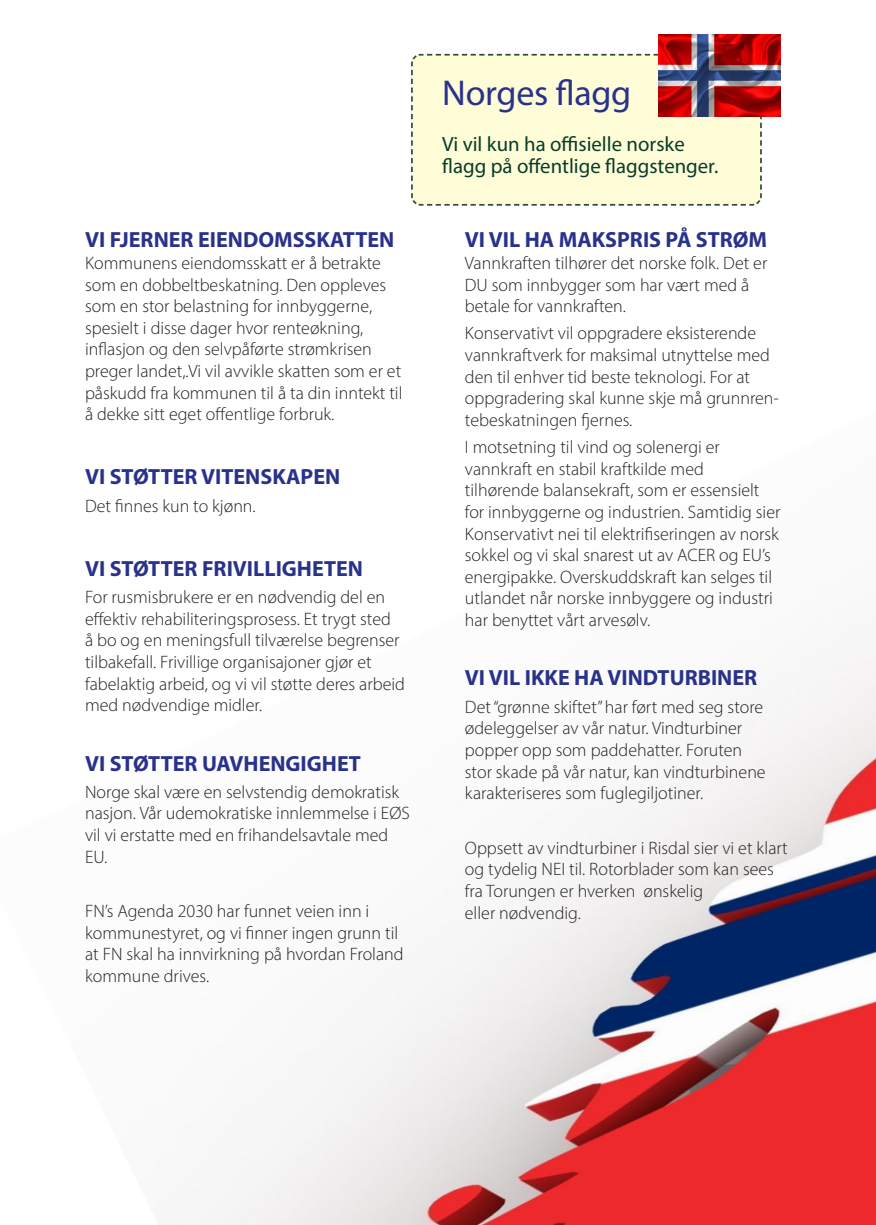
<style>
.page{position:relative;width:876px;height:1225px;background:#fff}
.page>*{position:absolute;margin:0;border:0;box-sizing:border-box;transform-origin:0 0}
.t1{font:36px "Myriad Pro";letter-spacing:-.01em;color:#29328b}
.t2{font:700 22px "Myriad Pro";color:#29328b}
.t3{font:20.8px/22.4px "Myriad Pro";color:#073e28}
.t4{font:300 18px/21.6px "Myriad Pro";color:#231f20}
.s1{color:#29328b}
</style>
<div class="page">
<img style="left:204px;top:650px;width:672px;height:575px">
<div style="left:411px;top:53px;width:351px;height:153px;background:#fffcd8"></div>
<img style="left:659px;top:34px;width:122px;height:83px">
<p class="t2" style="left:85px;top:226px;width:311px">VI FJERNER EIENDOMSSKATTEN</p>
<p class="t4" style="left:85px;top:252px;width:319px">Kommunens eiendomsskatt er å betrakte som en dobbeltbeskatning. Den oppleves som en stor belastning for innbyggerne, spesielt i disse dager hvor renteøkning, inflasjon og den selvpåførte strømkrisen preger landet,.Vi vil avvikle skatten som er et påskudd fra kommunen til å ta din inntekt til å dekke sitt eget offentlige forbruk<span class="s1">.</span></p>
<p class="t2" style="left:85px;top:462px;width:257px">VI STØTTER VITENSKAPEN</p>
<p class="t4" style="left:85px;top:495px;width:172px">Det finnes kun to kjønn.</p>
<p class="t2" style="left:85px;top:554px;width:279px">VI STØTTER FRIVILLIGHETEN</p>
<p class="t4" style="left:85px;top:586px;width:322px">For rusmisbrukere er en nødvendig del en effektiv rehabiliteringsprosess. Et trygt sted<br>å bo og en meningsfull tilværelse begrenser tilbakefall. Frivillige organisajoner gjør et fabelaktig arbeid, og vi vil støtte deres arbeid med nødvendige midler.</p>
<p class="t2" style="left:85px;top:748px;width:277px">VI STØTTER UAVHENGIGHET</p>
<p class="t4" style="left:85px;top:781px;width:326px">Norge skal være en selvstendig demokratisk nasjon. Vår udemokratiske innlemmelse i EØS vil vi erstatte med en frihandelsavtale med EU.</p>
<p class="t4" style="left:85px;top:900px;width:320px">FN’s Agenda 2030 har funnet veien inn i kommunestyret, og vi finner ingen grunn til at FN skal ha innvirkning på hvordan Froland kommune drives.</p>
<p class="t1" style="left:442px;top:71px;width:191px">Norges flagg</p>
<p class="t3" style="left:442px;top:132px;width:278px">Vi vil kun ha offisielle norske flagg på offentlige flaggstenger.</p>
<p class="t2" style="left:465px;top:226px;width:304px">VI VIL HA MAKSPRIS PÅ STRØM</p>
<p class="t4" style="left:465px;top:252px;width:304px">Vannkraften tilhører det norske folk. Det er<br>DU som innbygger som har vært med å betale for vannkraften.</p>
<p class="t4" style="left:465px;top:322px;width:316px">Konservativt vil oppgradere eksisterende vannkraftverk for maksimal utnyttelse med den til enhver tid beste teknologi. For at oppgradering skal kunne skje må grunnren&shy;tebeskatningen fjernes.</p>
<p class="t4" style="left:465px;top:436px;width:317px">I motsetning til vind og solenergi er vannkraft en stabil kraftkilde med tilhørende balansekraft, som er essensielt for innbyggerne og industrien. Samtidig sier Konservativt nei til elektrifiseringen av norsk sokkel og vi skal snarest ut av ACER og EU’s energipakke. Overskuddskraft kan selges til utlandet når norske innbyggere og industri har benyttet vårt arvesølv.</p>
<p class="t2" style="left:465px;top:663px;width:294px">VI VIL IKKE HA VINDTURBINER</p>
<p class="t4" style="left:465px;top:695px;width:302px">Det “grønne skiftet” har ført med seg store ødeleggelser av vår natur. Vindturbiner popper opp som paddehatter. Foruten stor skade på vår natur, kan vindturbinene karakteriseres som fuglegiljotiner.</p>
<p class="t4" style="left:465px;top:836px;width:324px">Oppsett av vindturbiner i Risdal sier vi et klart og tydelig NEI til. Rotorblader som kan sees fra Torungen er hverken ønskelig<br>eller nødvendig.</p>
</div>
